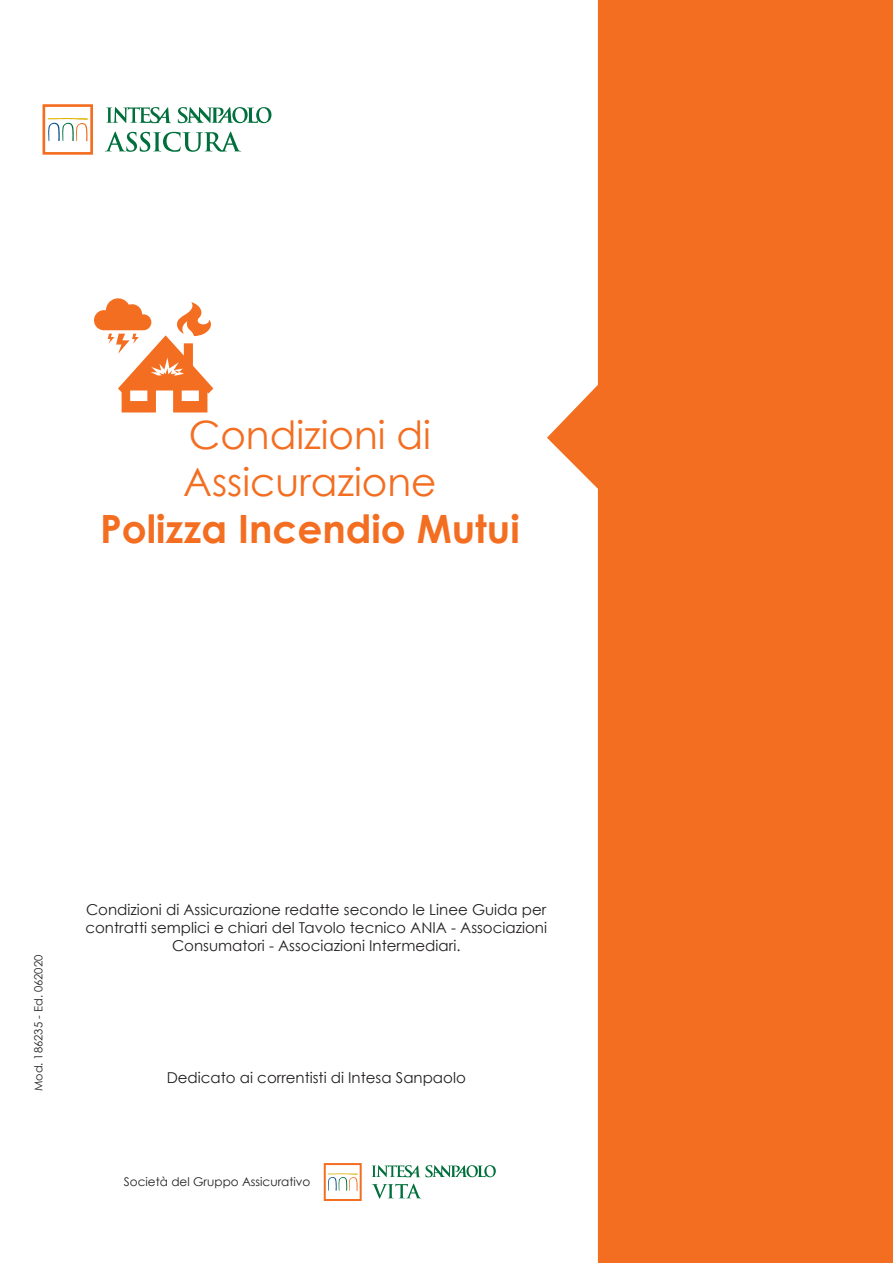
<style>
.page{position:relative;width:893px;height:1263px;background:#fff}
.page>*{position:absolute;margin:0;border:0;box-sizing:border-box;transform-origin:0 0}
.t1{font:39px/46.8px "Century Gothic";color:#f36e21}
.t2{font:700 39px "Century Gothic";color:#f36e21}
.t3{font:15px/18px "Century Gothic";color:#231f20;text-align:center}
.t4{font:12px "Century Gothic";color:#231f20}
.t5{font:11.25px "Century Gothic";color:#231f20}
</style>
<div class="page">
<svg style="left:547px;top:0;width:346px;height:1263px;background:#f48240"></svg>
<svg style="left:372px;top:1165px;width:124px;height:12px"></svg>
<svg style="left:324px;top:1163px;width:38px;height:38px"></svg>
<svg style="left:372px;top:1184px;width:49px;height:14px"></svg>
<svg style="left:178px;top:107px;width:93px;height:16px"></svg>
<svg style="left:106px;top:107px;width:65px;height:16px"></svg>
<svg style="left:43px;top:104px;width:50px;height:51px"></svg>
<svg style="left:105px;top:132px;width:136px;height:20px"></svg>
<svg style="left:94px;top:298px;width:119px;height:114px"></svg>
<h1 class="t1" style="left:183px;top:411px;width:255px">Condizioni di<br>Assicurazione</h1>
<h1 class="t2" style="left:100px;top:504px;width:421px">Polizza Incendio Mutui</h1>
<p class="t5" style="left:32px;top:1091px;width:138px;rotate:-90deg">Mod. 186235 - Ed. 062020</p>
<p class="t3" style="left:85px;top:900px;width:463px">Condizioni di Assicurazione redatte secondo le Linee Guida per contratti semplici e chiari del Tavolo tecnico ANIA - Associazioni<br>Consumatori - Associazioni Intermediari.</p>
<p class="t3" style="left:167px;top:1069px;width:301px">Dedicato ai correntisti di Intesa Sanpaolo</p>
<p class="t4" style="left:124px;top:1174px;width:188px">Società del Gruppo Assicurativo</p>
</div>
